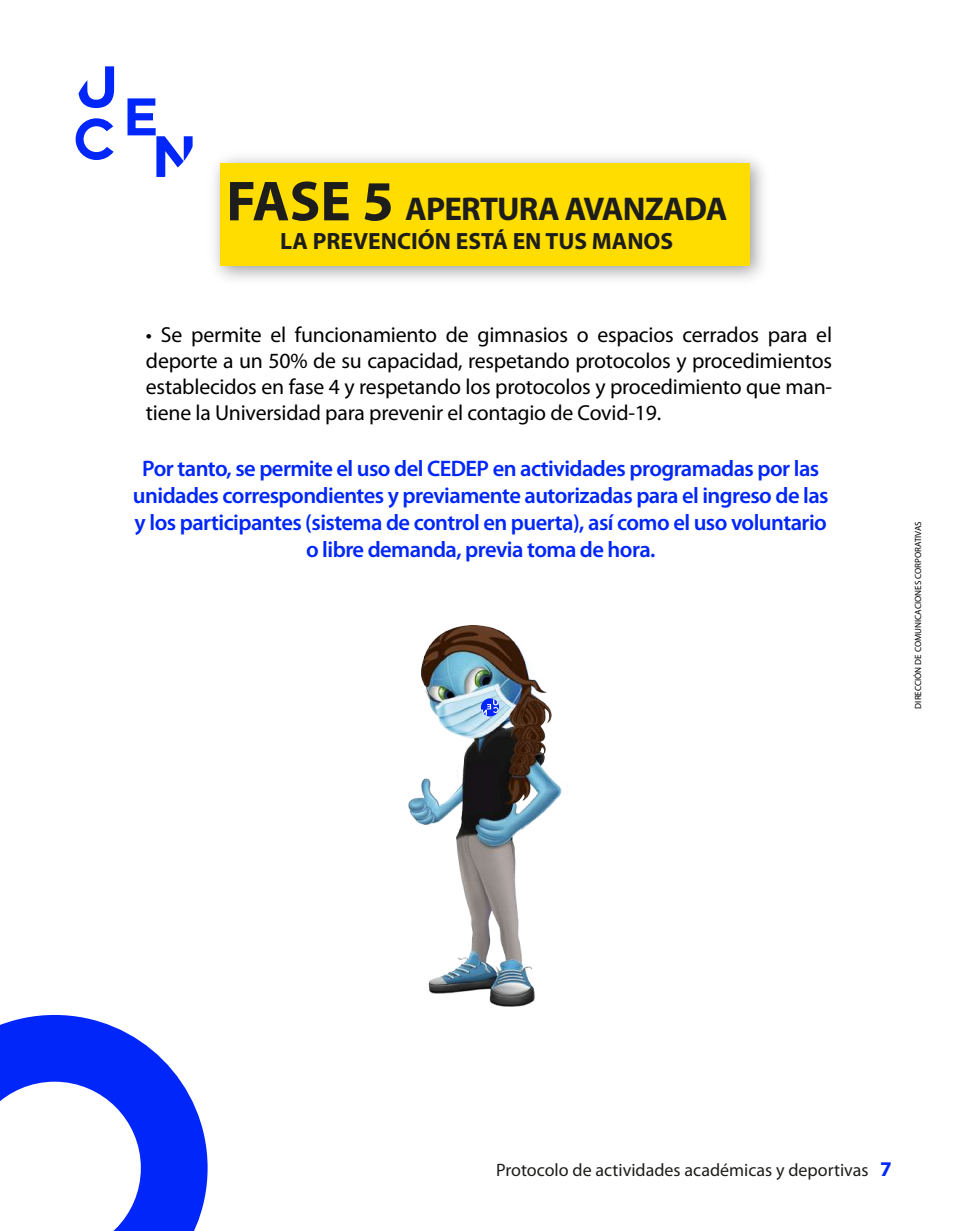
<style>
.page{position:relative;width:961px;height:1231px;background:#fff}
.page>*{position:absolute;margin:0;border:0;box-sizing:border-box;transform-origin:0 0}
.t1{font:700 33px "Myriad Pro";letter-spacing:-.025em;color:#1d1d1b}
.t2{font:700 23.55px "Myriad Pro";color:#1d1d1b}
.t3{font:600 22.5px/27px "Myriad Pro";letter-spacing:-.025em;color:#0026fa;text-align:center}
.t4{font:21.75px/26.1px "Myriad Pro";letter-spacing:-.01em;color:#000;text-align:justify}
.t5{font:18px "Myriad Pro";color:#1d1d1b}
.t6{font:9px "Myriad Pro";color:#000}
.s1{font-size:56.85px}
.s2{font-weight:700;font-size:21px;color:#0026fa}
</style>
<div class="page">
<img style="left:409px;top:625px;width:153px;height:381px">
<svg style="left:481px;top:698px;width:18px;height:18px"></svg>
<svg style="left:79px;top:66px;width:35px;height:42px"></svg>
<svg style="left:127px;top:98px;width:66px;height:79px"></svg>
<svg style="left:76px;top:118px;width:38px;height:42px"></svg>
<svg style="left:0;top:1015px;width:208px;height:215px"></svg>
<img style="left:214px;top:157px;width:549px;height:122px">
<div style="left:220px;top:163px;width:529px;height:103px;background:#fd0"></div>
<h1 class="t1" style="left:226px;top:188px;width:502px"><span class="s1">FASE 5</span> APERTURA AVANZADA</h1>
<p class="t2" style="left:280px;top:225px;width:394px">LA PREVENCIÓN ESTÁ EN TUS MANOS</p>
<p class="t4" style="left:146px;top:321px;width:687px">• Se permite el funcionamiento de gimnasios o espacios cerrados para el deporte a un 50% de su capacidad, respetando protocolos y procedimientos establecidos en fase 4 y respetando los protocolos y procedimiento que man&shy;tiene la Universidad para prevenir el contagio de Covid-19.</p>
<p class="t3" style="left:133px;top:454px;width:697px">Por tanto, se permite el uso del CEDEP en actividades programadas por las unidades correspondientes y previamente autorizadas para el ingreso de las y los participantes (sistema de control en puerta), así como el uso voluntario o libre demanda, previa toma de hora.</p>
<p class="t6" style="left:912px;top:708px;width:189px;rotate:-90deg">DIRECCIÓN DE COMUNICACIONES CORPORATIVAS</p>
<p class="t5" style="left:496px;top:1158px;width:397px">Protocolo de actividades académicas y deportivas <span class="s2">7</span></p>
</div>
